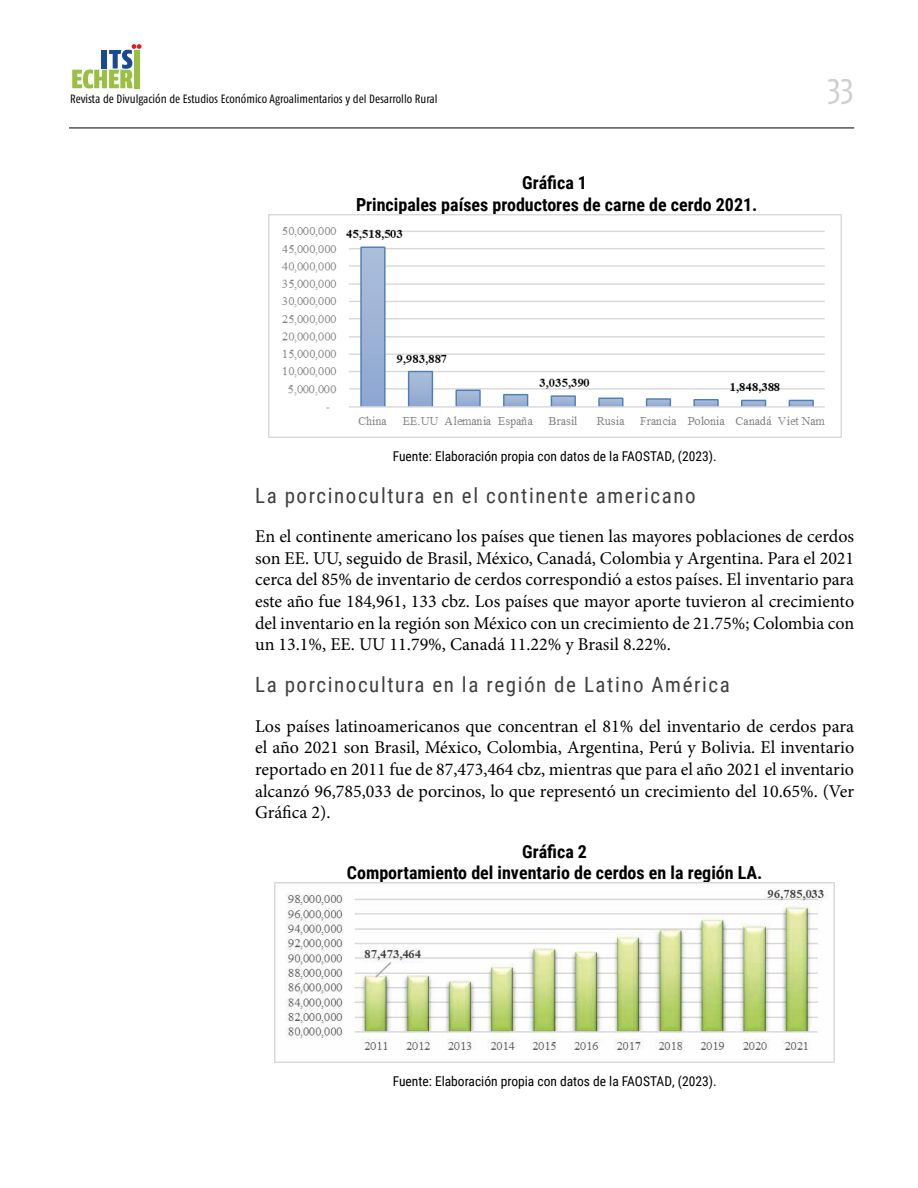
<style>
.page{position:relative;width:918px;height:1188px;background:#fff}
.page>*{position:absolute;margin:0;border:0;box-sizing:border-box;transform-origin:0 0}
.t1{font:36px "Fago Co Lf";color:#d0d0d0}
.t2{font:21px "Roboto Condensed";letter-spacing:.075em;color:#404042}
.t3{font:18px/21.6px "Minion Pro";color:#000;text-align:justify}
.t4{font:700 18px/21.6px "Roboto Condensed";color:#000;text-align:center}
.t5{font:13.5px "Roboto Condensed";color:#000}
.t6{font:12px "Fago Co Lf";color:#000}
.t7{font:500 5.25px "Fago Co";color:#1d1d1b}
</style>
<div class="page">
<hr style="left:69px;top:128px;width:785px;height:1px;background:#000">
<svg style="left:72px;top:44px;width:70px;height:45px"></svg>
<div style="left:134px;top:50px;width:5px;height:38px;background:#99c042"></div>
<img style="left:268px;top:214px;width:573px;height:223px">
<img style="left:275px;top:883px;width:560px;height:180px">
<p class="t6" style="left:70px;top:92px;width:369px">Revista de Divulgación de Estudios Económico Agroalimentarios y del Desarrollo Rural</p>
<p class="t7" style="left:72px;top:96px;width:57px">Económico Agroalimentarios</p>
<p class="t4" style="left:356px;top:171px;width:403px">Gráfica 1<br>Principales países productores de carne de cerdo 2021.</p>
<h1 class="t1" style="left:828px;top:70px;width:28px">33</h1>
<p class="t5" style="left:393px;top:446px;width:325px">Fuente: Elaboración propia con datos de la FAOSTAD, (2023).</p>
<p class="t2" style="left:255px;top:480px;width:442px">La porcinocultura en el continente americano</p>
<p class="t3" style="left:255px;top:526px;width:601px">En el continente americano los países que tienen las mayores poblaciones de cerdos son EE. UU, seguido de Brasil, México, Canadá, Colombia y Argentina. Para el 2021 cerca del 85% de inventario de cerdos correspondió a estos países. El inventario para este año fue 184,961, 133 cbz. Los países que mayor aporte tuvieron al crecimiento del inventario en la región son México con un crecimiento de 21.75%; Colombia con un 13.1%, EE. UU 11.79%, Canadá 11.22% y Brasil 8.22%.</p>
<p class="t2" style="left:255px;top:670px;width:476px">La porcinocultura en la región de Latino América</p>
<p class="t3" style="left:255px;top:715px;width:601px">Los países latinoamericanos que concentran el 81% del inventario de cerdos para el año 2021 son Brasil, México, Colombia, Argentina, Perú y Bolivia. El inventario reportado en 2011 fue de 87,473,464 cbz, mientras que para el año 2021 el inventario alcanzó 96,785,033 de porcinos, lo que representó un crecimiento del 10.65%. (Ver Gráfica 2).</p>
<p class="t4" style="left:347px;top:840px;width:417px">Gráfica 2<br>Comportamiento del inventario de cerdos en la región LA.</p>
<p class="t5" style="left:393px;top:1072px;width:325px">Fuente: Elaboración propia con datos de la FAOSTAD, (2023).</p>
</div>
